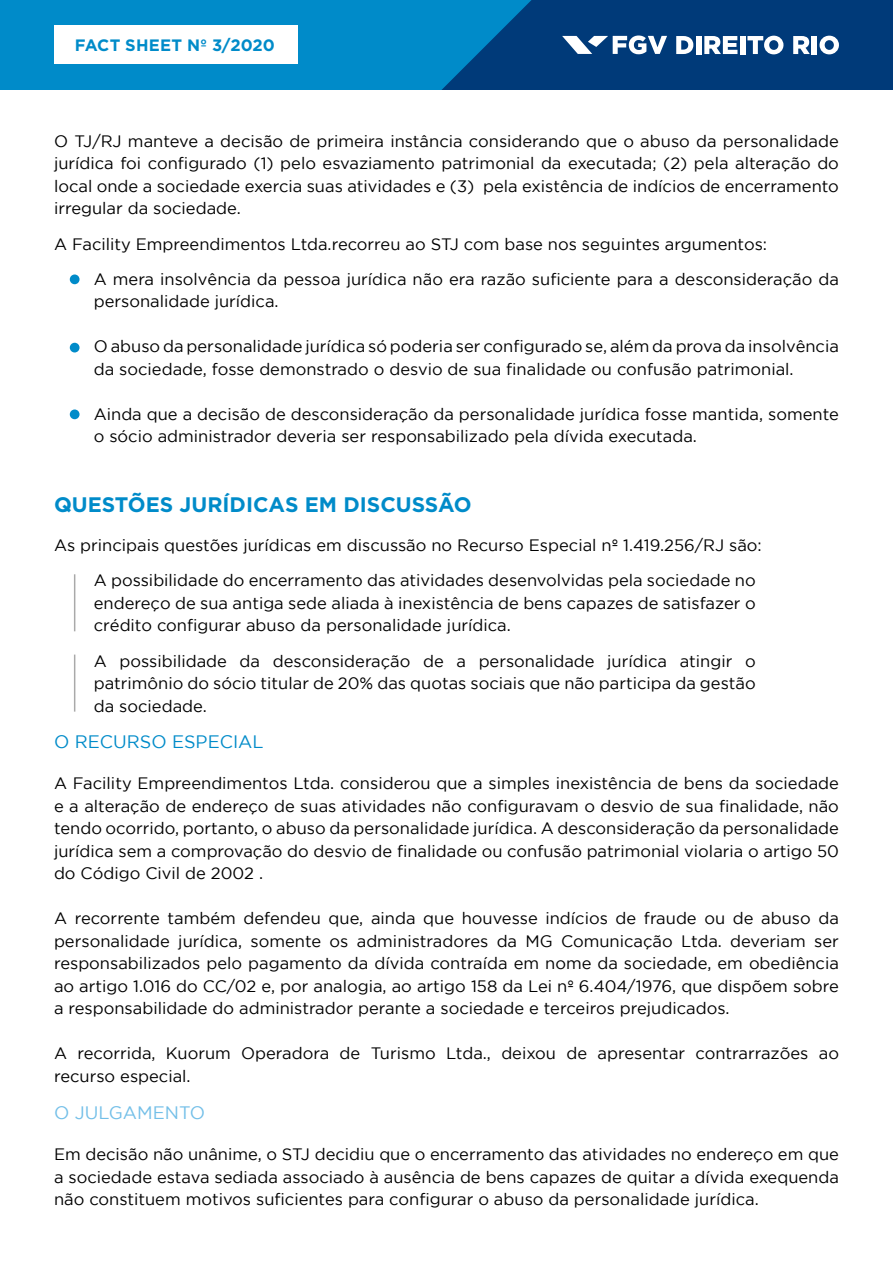
<style>
.page{position:relative;width:893px;height:1263px;background:#fff}
.page>*{position:absolute;margin:0;border:0;box-sizing:border-box;transform-origin:0 0}
.t1{font:700 21px "Gotham";color:#008bc9}
.t2{font:18px "Gotham";color:#008bc9}
.t3{font:18px "Gotham";color:#73bfe8}
.t4{font:16.5px/22.5px "Gotham";color:#000;text-align:justify}
.t5{font:700 16.5px "Gotham";letter-spacing:.01em;color:#008bc9}
</style>
<div class="page">
<div style="left:0;top:0;width:622px;height:92px;background:#008bc9"></div>
<svg style="left:441px;top:0;width:451px;height:90px;fill:#003a79"></svg>
<div style="left:54px;top:25px;width:244px;height:39px;background:#fff"></div>
<div style="left:740px;top:36px;width:5px;height:18px;background:#fff"></div>
<svg style="left:676px;top:36px;width:17px;height:18px"></svg>
<svg style="left:704px;top:36px;width:33px;height:18px"></svg>
<svg style="left:819px;top:36px;width:19px;height:18px"></svg>
<svg style="left:747px;top:36px;width:36px;height:18px"></svg>
<svg style="left:793px;top:36px;width:16px;height:18px"></svg>
<div style="left:811px;top:36px;width:5px;height:18px;background:#fff"></div>
<div style="left:696px;top:36px;width:5px;height:18px;background:#fff"></div>
<svg style="left:562px;top:36px;width:105px;height:18px"></svg>
<div style="left:0;top:90px;width:892px;height:1173px;background:#fff"></div>
<div style="left:70px;top:274px;width:10px;height:10px;background:#008bc9;border-radius:50%"></div>
<div style="left:70px;top:343px;width:10px;height:9px;background:#008bc9;border-radius:50%"></div>
<div style="left:70px;top:410px;width:10px;height:9px;background:#008bc9;border-radius:50%"></div>
<hr style="left:74px;top:574px;width:1px;height:57px;background:#535353">
<hr style="left:74px;top:655px;width:1px;height:57px;background:#535353">
<p class="t5" style="left:75px;top:35px;width:202px">FACT SHEET Nº 3/2020</p>
<p class="t4" style="left:54px;top:129px;width:786px">O TJ/RJ manteve a decisão de primeira instância considerando que o abuso da personalidade jurídica foi configurado (1) pelo esvaziamento patrimonial da executada; (2) pela alteração do local onde a sociedade exercia suas atividades e (3) pela existência de indícios de encerramento irregular da sociedade.</p>
<p class="t4" style="left:54px;top:232px;width:714px">A Facility Empreendimentos Ltda.recorreu ao STJ com base nos seguintes argumentos:</p>
<p class="t4" style="left:94px;top:268px;width:746px">A mera insolvência da pessoa jurídica não era razão suficiente para a desconsideração da personalidade jurídica.</p>
<p class="t4" style="left:94px;top:335px;width:746px">O abuso da personalidade jurídica só poderia ser configurado se, além da prova da insolvência da sociedade, fosse demonstrado o desvio de sua finalidade ou confusão patrimonial.</p>
<p class="t4" style="left:94px;top:403px;width:746px">Ainda que a decisão de desconsideração da personalidade jurídica fosse mantida, somente o sócio administrador deveria ser responsabilizado pela dívida executada.</p>
<p class="t1" style="left:54px;top:491px;width:419px">QUESTÕES JURÍDICAS EM DISCUSSÃO</p>
<p class="t4" style="left:54px;top:534px;width:709px">As principais questões jurídicas em discussão no Recurso Especial nº 1.419.256/RJ são:</p>
<p class="t4" style="left:94px;top:569px;width:663px">A possibilidade do encerramento das atividades desenvolvidas pela sociedade no endereço de sua antiga sede aliada à inexistência de bens capazes de satisfazer o crédito configurar abuso da personalidade jurídica.</p>
<p class="t4" style="left:94px;top:649px;width:663px">A possibilidade da desconsideração de a personalidade jurídica atingir o patrimônio do sócio titular de 20% das quotas sociais que não participa da gestão da sociedade.</p>
<p class="t2" style="left:54px;top:732px;width:211px">O RECURSO ESPECIAL</p>
<p class="t4" style="left:54px;top:772px;width:786px">A Facility Empreendimentos Ltda. considerou que a simples inexistência de bens da sociedade e a alteração de endereço de suas atividades não configuravam o desvio de sua finalidade, não tendo ocorrido, portanto, o abuso da personalidade jurídica. A desconsideração da personalidade jurídica sem a comprovação do desvio de finalidade ou confusão patrimonial violaria o artigo 50 do Código Civil de 2002 .</p>
<p class="t4" style="left:54px;top:907px;width:786px">A recorrente também defendeu que, ainda que houvesse indícios de fraude ou de abuso da personalidade jurídica, somente os administradores da MG Comunicação Ltda. deveriam ser responsabilizados pelo pagamento da dívida contraída em nome da sociedade, em obediência ao artigo 1.016 do CC/02 e, por analogia, ao artigo 158 da Lei nº 6.404/1976, que dispõem sobre a responsabilidade do administrador perante a sociedade e terceiros prejudicados.</p>
<p class="t4" style="left:54px;top:1042px;width:786px">A recorrida, Kuorum Operadora de Turismo Ltda., deixou de apresentar contrarrazões ao recurso especial.</p>
<p class="t3" style="left:54px;top:1103px;width:153px">O JULGAMENTO</p>
<p class="t4" style="left:54px;top:1143px;width:786px">Em decisão não unânime, o STJ decidiu que o encerramento das atividades no endereço em que a sociedade estava sediada associado à ausência de bens capazes de quitar a dívida exequenda não constituem motivos suficientes para configurar o abuso da personalidade jurídica.</p>
</div>
